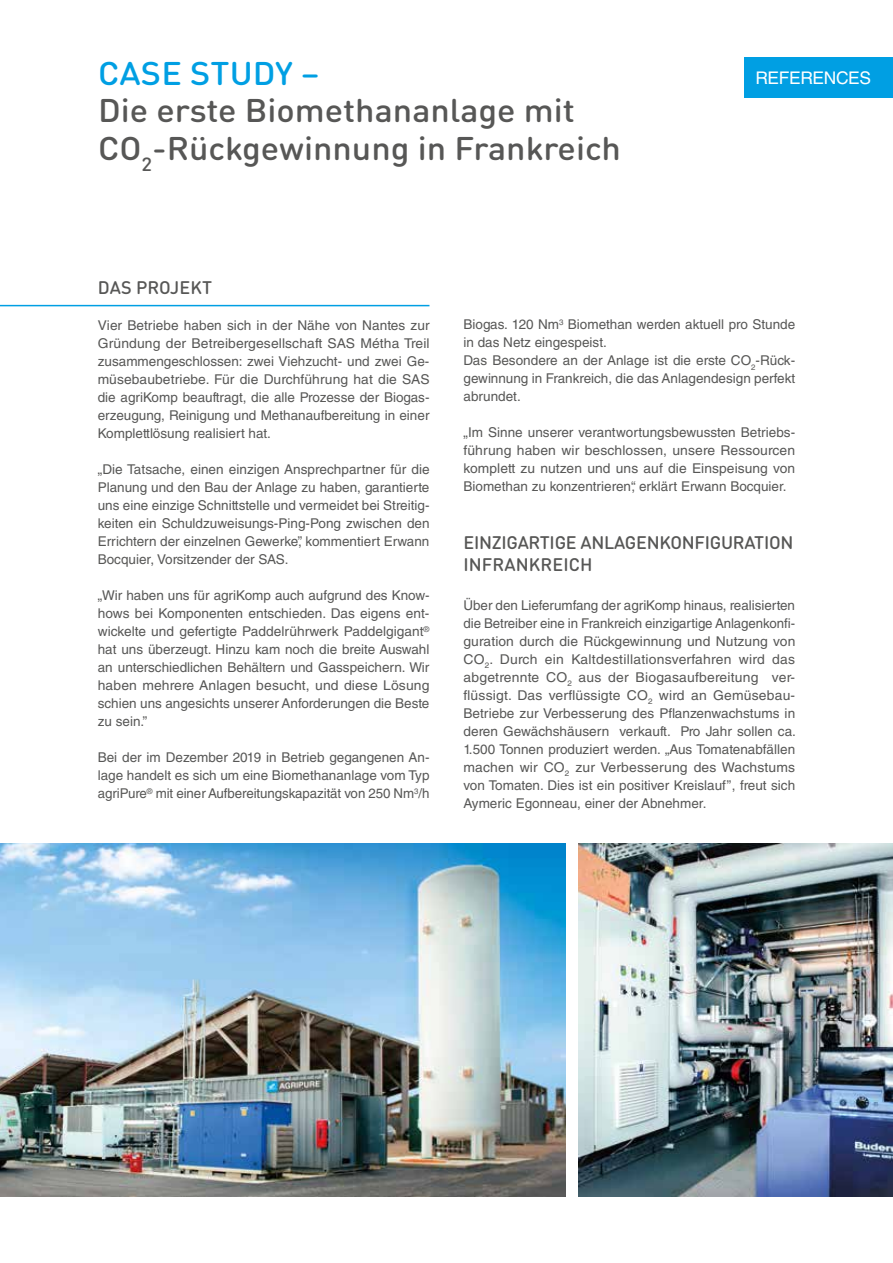
<style>
.page{position:relative;width:893px;height:1263px;background:#fff}
.page>*{position:absolute;margin:0;border:0;box-sizing:border-box;transform-origin:0 0}
.t1{font:500 32.4px/37.5px "DIN Round Pro";color:#575756;scale:1.06 1}
.t2{font:500 32.4px "DIN Round Pro";letter-spacing:.005em;color:#009fe3;scale:1.06 1}
.t3{font:500 18px/21.6px "DIN Round Pro";letter-spacing:-.015em;color:#575756}
.t4{font:500 18px "DIN Round Pro";letter-spacing:.005em;color:#575756}
.t5{font:17.4px "Helvetica LT Std";letter-spacing:-.02em;color:#fff}
.t6{font:13.5px/18px "Helvetica LT Std";color:#575756;text-align:justify}
</style>
<div class="page">
<hr style="left:0;top:305px;width:429px;height:1px;background:#009fe3">
<img style="left:0;top:843px;width:566px;height:353px">
<img style="left:578px;top:843px;width:315px;height:353px">
<div style="left:744px;top:57px;width:149px;height:41px;background:#009fe3"></div>
<h1 class="t2" style="left:98px;top:51px;width:210px">CASE STUDY –</h1>
<h1 class="t1" style="left:98px;top:91px;width:495px">Die erste Biomethananlage mit<br>CO<sub>2</sub>-Rückgewinnung in Frankreich</h1>
<p class="t5" style="left:755px;top:68px;width:117px">REFERENCES</p>
<h2 class="t4" style="left:98px;top:276px;width:116px">DAS PROJEKT</h2>
<p class="t6" style="left:98px;top:317px;width:333px">Vier Betriebe haben sich in der Nähe von Nantes zur Gründung der Betreibergesellschaft SAS Métha Treil zusammengeschlossen: zwei Viehzucht- und zwei Ge&shy;müsebaubetriebe. Für die Durchführung hat die SAS die agriKomp beauftragt, die alle Prozesse der Biogas&shy;erzeugung, Reinigung und Methanaufbereitung in einer Komplettlösung realisiert hat.</p>
<p class="t6" style="left:98px;top:461px;width:333px">„Die Tatsache, einen einzigen Ansprechpartner für die Planung und den Bau der Anlage zu haben, garantierte uns eine einzige Schnittstelle und vermeidet bei Streitig&shy;keiten ein Schuldzuweisungs-Ping-Pong zwischen den Errichtern der einzelnen Gewerke”, kommentiert Erwann Bocquier, Vorsitzender der SAS.</p>
<p class="t6" style="left:98px;top:587px;width:333px">„Wir haben uns für agriKomp auch aufgrund des Know&shy;hows bei Komponenten entschieden. Das eigens ent&shy;wickelte und gefertigte Paddelrührwerk Paddelgigant<sup>® </sup>hat uns überzeugt. Hinzu kam noch die breite Auswahl an unterschiedlichen Behältern und Gasspeichern. Wir haben mehrere Anlagen besucht, und diese Lösung schien uns angesichts unserer Anforderungen die Beste zu sein.”</p>
<p class="t6" style="left:98px;top:749px;width:333px">Bei der im Dezember 2019 in Betrieb gegangenen An&shy;lage handelt es sich um eine Biomethananlage vom Typ agriPure<sup>®</sup> mit einer Aufbereitungskapazität von 250 Nm<sup>3</sup>/h</p>
<p class="t6" style="left:463px;top:316px;width:333px;text-align:left">Biogas. 120 Nm<sup>3</sup> Biomethan werden aktuell pro Stunde in das Netz eingespeist.<br>Das Besondere an der Anlage ist die erste CO<sub>2</sub>-Rück&shy;gewinnung in Frankreich, die das Anlagendesign perfekt abrundet.</p>
<p class="t6" style="left:463px;top:424px;width:333px">„Im Sinne unserer verantwortungsbewussten Betriebs&shy;führung haben wir beschlossen, unsere Ressourcen komplett zu nutzen und uns auf die Einspeisung von Biomethan zu konzentrieren“, erklärt Erwann Bocquier.</p>
<h2 class="t3" style="left:464px;top:531px;width:331px">EINZIGARTIGE ANLAGENKONFIGURATION<br>INFRANKREICH</h2>
<p class="t6" style="left:463px;top:596px;width:334px">Über den Lieferumfang der agriKomp hinaus, realisierten die Betreiber eine in Frankreich einzigartige Anlagenkonfi&shy;guration durch die Rückgewinnung und Nutzung von CO<sub>2</sub>. Durch ein Kaltdestillationsverfahren wird das abgetrennte CO<sub>2</sub> aus der Biogasaufbereitung ver&shy;flüssigt. Das verflüssigte CO<sub>2</sub> wird an Gemüsebau-Betriebe zur Verbesserung des Pflanzenwachstums in deren Gewächshäusern verkauft. Pro Jahr sollen ca.<br>1.500 Tonnen produziert werden. „Aus Tomatenabfällen machen wir CO<sub>2</sub> zur Verbesserung des Wachstums von Tomaten. Dies ist ein positiver Kreislauf”, freut sich Aymeric Egonneau, einer der Abnehmer.</p>
</div>
